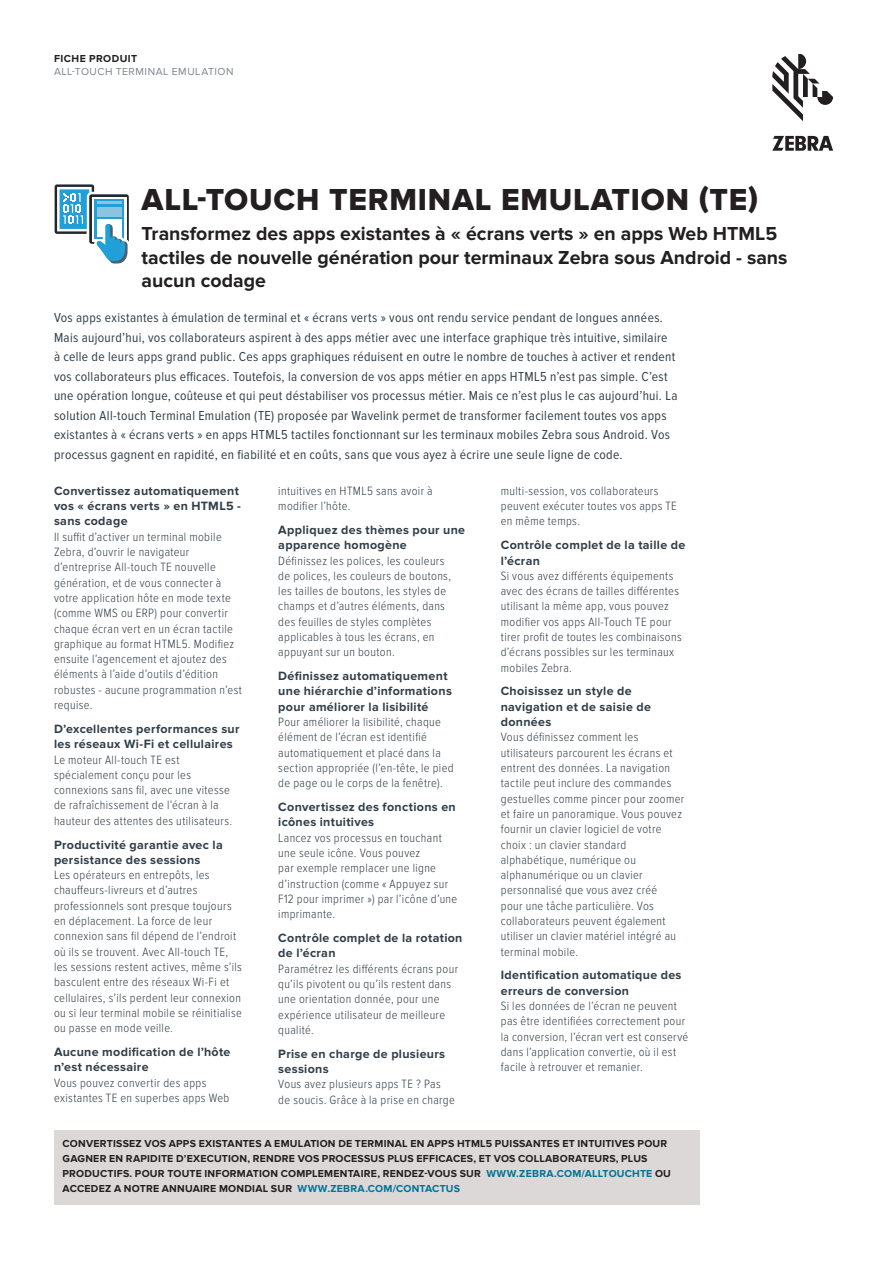
<style>
.page{position:relative;width:893px;height:1263px;background:#fff}
.page>*{position:absolute;margin:0;border:0;box-sizing:border-box;transform-origin:0 0}
.Header_1{font:31.5px "Proxima Nova Extrabld";letter-spacing:.025em;color:#231f20}
.Header_2{font:700 19.5px/23.4px "Proxima Nova";color:#231f20}
.INTRO_Body_Copy_Cond{font:13.5px/19.5px "Proxima Nova Cond";letter-spacing:.025em;color:#313e48}
.Header_4{font:300 12.45px/15.3px "Proxima Nova Cond";letter-spacing:.03em;color:#313e48}
.Header_4-2{font:700 12.45px/15.3px "Proxima Nova";letter-spacing:.025em;color:#313e48}
.Small_Callout_Text{font:700 10.5px/15px "Proxima Nova";letter-spacing:.02em;color:#231f20}
.t1{font:10.5px "Proxima Nova";letter-spacing:.05em;color:#7c858c}
.Small_Callout_Text-2{font:700 10.5px "Proxima Nova";letter-spacing:.045em;color:#231f20}
.s1{color:#007398}
</style>
<div class="page">
<div style="left:54px;top:1130px;width:645px;height:74px;background:#dcd8d7"></div>
<svg style="left:772px;top:54px;width:61px;height:67px"></svg>
<svg style="left:772px;top:136px;width:61px;height:15px"></svg>
<svg style="left:55px;top:184px;width:74px;height:80px"></svg>
<p class="Small_Callout_Text-2" style="left:54px;top:53px;width:85px">FICHE PRODUIT</p>
<p class="t1" style="left:54px;top:65px;width:181px">ALL-TOUCH TERMINAL EMULATION</p>
<p class="Header_1" style="left:142px;top:181px;width:618px">ALL-TOUCH TERMINAL EMULATION (TE)</p>
<p class="Header_2" style="left:142px;top:222px;width:647px">Transformez des apps existantes à « écrans verts » en apps Web HTML5 tactiles de nouvelle génération pour terminaux Zebra sous Android - sans aucun codage</p>
<p class="INTRO_Body_Copy_Cond" style="left:54px;top:309px;width:625px">Vos apps existantes à émulation de terminal et « écrans verts » vous ont rendu service pendant de longues années.<br>Mais aujourd’hui, vos collaborateurs aspirent à des apps métier avec une interface graphique très intuitive, similaire<br>à celle de leurs apps grand public. Ces apps graphiques réduisent en outre le nombre de touches à activer et rendent vos collaborateurs plus efficaces. Toutefois, la conversion de vos apps métier en apps HTML5 n’est pas simple. C’est une opération longue, coûteuse et qui peut déstabiliser vos processus métier. Mais ce n’est plus le cas aujourd’hui. La solution All-touch Terminal Emulation (TE) proposée par Wavelink permet de transformer facilement toutes vos apps existantes à « écrans verts » en apps HTML5 tactiles fonctionnant sur les terminaux mobiles Zebra sous Android. Vos processus gagnent en rapidité, en fiabilité et en coûts, sans que vous ayez à écrire une seule ligne de code.</p>
<p class="Header_4" style="left:501px;top:483px;width:178px">multi-session, vos collaborateurs peuvent exécuter toutes vos apps TE en même temps.</p>
<p class="Header_4-2" style="left:501px;top:538px;width:186px">Contrôle complet de la taille de l’écran</p>
<p class="Header_4" style="left:501px;top:568px;width:182px">Si vous avez différents équipements avec des écrans de tailles différentes utilisant la même app, vous pouvez modifier vos apps All-Touch TE pour tirer profit de toutes les combinaisons d’écrans possibles sur les terminaux mobiles Zebra.</p>
<p class="Header_4-2" style="left:501px;top:684px;width:152px">Choisissez un style de navigation et de saisie de données</p>
<p class="Header_4" style="left:501px;top:730px;width:185px">Vous définissez comment les utilisateurs parcourent les écrans et entrent des données. La navigation tactile peut inclure des commandes gestuelles comme pincer pour zoomer et faire un panoramique. Vous pouvez fournir un clavier logiciel de votre choix : un clavier standard alphabétique, numérique ou alphanumérique ou un clavier personnalisé que vous avez créé<br>pour une tâche particulière. Vos collaborateurs peuvent également utiliser un clavier matériel intégré au terminal mobile.</p>
<p class="Header_4-2" style="left:501px;top:968px;width:182px">Identification automatique des erreurs de conversion</p>
<p class="Header_4" style="left:501px;top:998px;width:189px">Si les données de l’écran ne peuvent pas être identifiées correctement pour la conversion, l’écran vert est conservé dans l’application convertie, où il est facile à retrouver et remanier.</p>
<p class="Header_4" style="left:278px;top:483px;width:156px">intuitives en HTML5 sans avoir à modifier l’hôte.</p>
<p class="Header_4-2" style="left:278px;top:522px;width:188px">Appliquez des thèmes pour une apparence homogène</p>
<p class="Header_4" style="left:278px;top:553px;width:174px">Définissez les polices, les couleurs de polices, les couleurs de boutons, les tailles de boutons, les styles de champs et d’autres éléments, dans des feuilles de styles complètes applicables à tous les écrans, en appuyant sur un bouton.</p>
<p class="Header_4-2" style="left:278px;top:669px;width:175px">Définissez automatiquement une hiérarchie d’informations pour améliorer la lisibilité</p>
<p class="Header_4" style="left:278px;top:714px;width:177px">Pour améliorer la lisibilité, chaque élément de l’écran est identifié automatiquement et placé dans la section appropriée (l’en-tête, le pied de page ou le corps de la fenêtre).</p>
<p class="Header_4-2" style="left:278px;top:799px;width:179px">Convertissez des fonctions en icônes intuitives</p>
<p class="Header_4" style="left:278px;top:830px;width:181px">Lancez vos processus en touchant une seule icône. Vous pouvez<br>par exemple remplacer une ligne d’instruction (comme « Appuyez sur<br>F12 pour imprimer ») par l’icône d’une imprimante.</p>
<p class="Header_4-2" style="left:278px;top:930px;width:186px">Contrôle complet de la rotation de l’écran</p>
<p class="Header_4" style="left:278px;top:961px;width:181px">Paramétrez les différents écrans pour qu’ils pivotent ou qu’ils restent dans une orientation donnée, pour une expérience utilisateur de meilleure qualité.</p>
<p class="Header_4-2" style="left:278px;top:1046px;width:168px">Prise en charge de plusieurs sessions</p>
<p class="Header_4" style="left:278px;top:1077px;width:178px">Vous avez plusieurs apps TE ? Pas de soucis. Grâce à la prise en charge</p>
<p class="Small_Callout_Text" style="left:63px;top:1136px;width:610px">CONVERTISSEZ VOS APPS EXISTANTES A EMULATION DE TERMINAL EN APPS HTML5 PUISSANTES ET INTUITIVES POUR GAGNER EN RAPIDITE D’EXECUTION, RENDRE VOS PROCESSUS PLUS EFFICACES, ET VOS COLLABORATEURS, PLUS PRODUCTIFS. POUR TOUTE INFORMATION COMPLEMENTAIRE, RENDEZ-VOUS SUR <span class="s1">WWW.ZEBRA.COM/ALLTOUCHTE</span> OU ACCEDEZ A NOTRE ANNUAIRE MONDIAL SUR <span class="s1">WWW.ZEBRA.COM/CONTACTUS</span></p>
<p class="Header_4-2" style="left:54px;top:483px;width:188px">Convertissez automatiquement vos « écrans verts » en HTML5 - sans codage</p>
<p class="Header_4" style="left:54px;top:529px;width:190px">Il suffit d’activer un terminal mobile Zebra, d’ouvrir le navigateur d’entreprise All-touch TE nouvelle génération, et de vous connecter à votre application hôte en mode texte (comme WMS ou ERP) pour convertir chaque écran vert en un écran tactile graphique au format HTML5. Modifiez ensuite l’agencement et ajoutez des éléments à l’aide d’outils d’édition robustes - aucune programmation n’est requise.</p>
<p class="Header_4-2" style="left:54px;top:721px;width:187px">D’excellentes performances sur les réseaux Wi-Fi et cellulaires</p>
<p class="Header_4" style="left:54px;top:752px;width:180px">Le moteur All-touch TE est spécialement conçu pour les connexions sans fil, avec une vitesse de rafraîchissement de l’écran à la hauteur des attentes des utilisateurs.</p>
<p class="Header_4-2" style="left:54px;top:837px;width:170px">Productivité garantie avec la persistance des sessions</p>
<p class="Header_4" style="left:54px;top:867px;width:189px">Les opérateurs en entrepôts, les chauffeurs-livreurs et d’autres professionnels sont presque toujours en déplacement. La force de leur connexion sans fil dépend de l’endroit où ils se trouvent. Avec All-touch TE, les sessions restent actives, même s’ils basculent entre des réseaux Wi-Fi et cellulaires, s’ils perdent leur connexion ou si leur terminal mobile se réinitialise ou passe en mode veille.</p>
<p class="Header_4-2" style="left:54px;top:1044px;width:178px">Aucune modification de l’hôte n’est nécessaire</p>
<p class="Header_4" style="left:54px;top:1075px;width:177px">Vous pouvez convertir des apps existantes TE en superbes apps Web</p>
</div>
